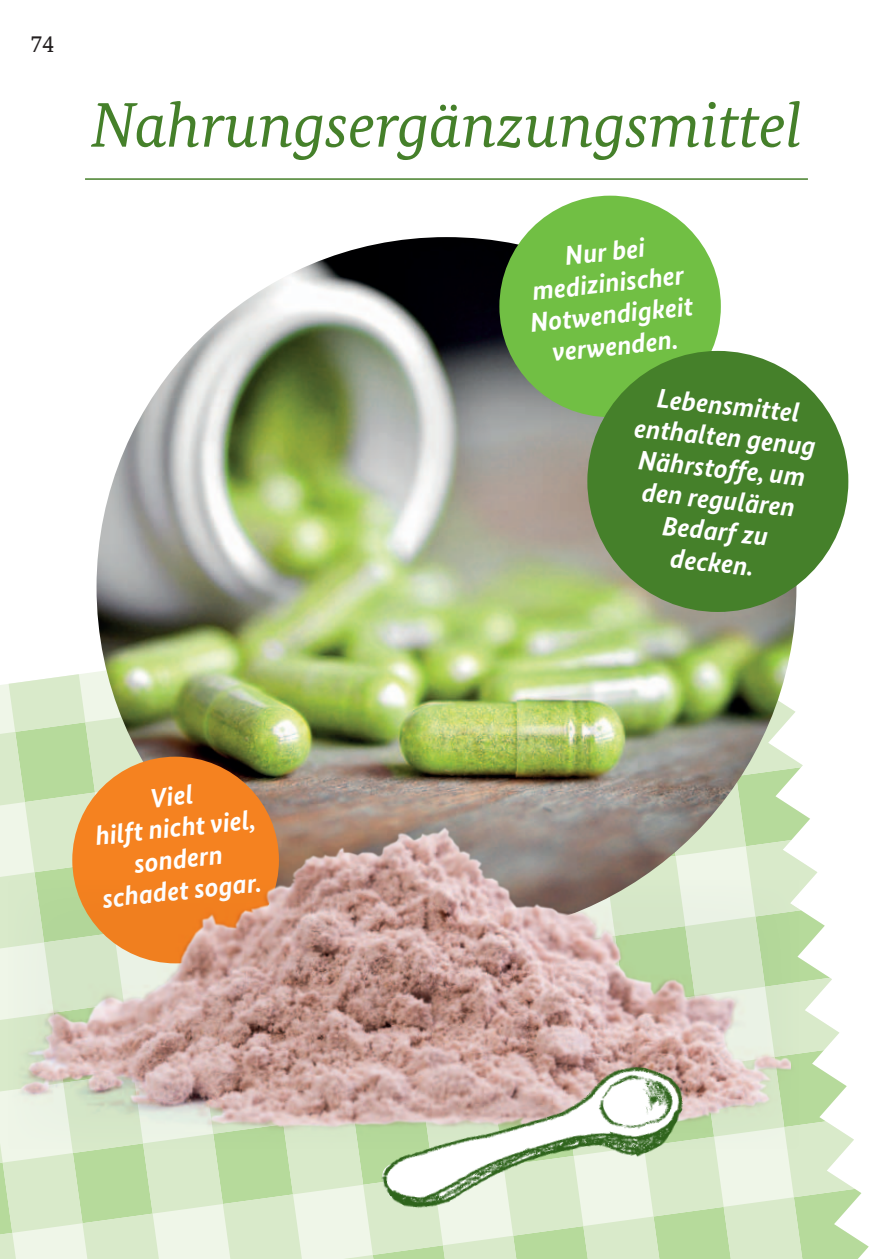
<style>
.page{position:relative;width:893px;height:1259px;background:#fff}
.page>*{position:absolute;margin:0;border:0;box-sizing:border-box;transform-origin:0 0}
.t1{font:italic 63px "Bundes Serif";color:#45802a}
.t2{font:italic 700 27px/31.5px "Bundes Sans";color:#fff;text-align:center}
.t3{font:24px "Bundes Serif";color:#231f20}
</style>
<div class="page">
<img style="left:97px;top:237px;width:699px;height:700px;border-radius:350px">
<hr style="left:85px;top:178px;width:723px;height:2px;background:#45802a">
<div style="left:499px;top:196px;width:222px;height:221px;background:#71bf44;border-radius:50%"></div>
<div style="left:587px;top:351px;width:261px;height:261px;background:#45802a;border-radius:50%"></div>
<img style="left:0;top:583px;width:869px;height:676px">
<img style="left:361px;top:1032px;width:346px;height:207px">
<p class="t3" style="left:31px;top:29px;width:25px">74</p>
<h1 class="t1" style="left:91px;top:87px;width:713px">Nahrungsergänzungsmittel</h1>
<p class="t2" style="left:522px;top:244px;width:165px;rotate:-6deg">Nur bei medizinischer<br>Notwendigkeit verwenden.</p>
<p class="t2" style="left:639px;top:380px;width:184px;rotate:6deg">Lebensmittel enthalten genug<br>Nährstoffe, um den regulären<br>Bedarf zu decken.</p>
<p class="t2" style="left:91px;top:788px;width:162px;rotate:-6deg">Viel<br>hilft nicht viel, sondern schadet sogar.</p>
</div>
